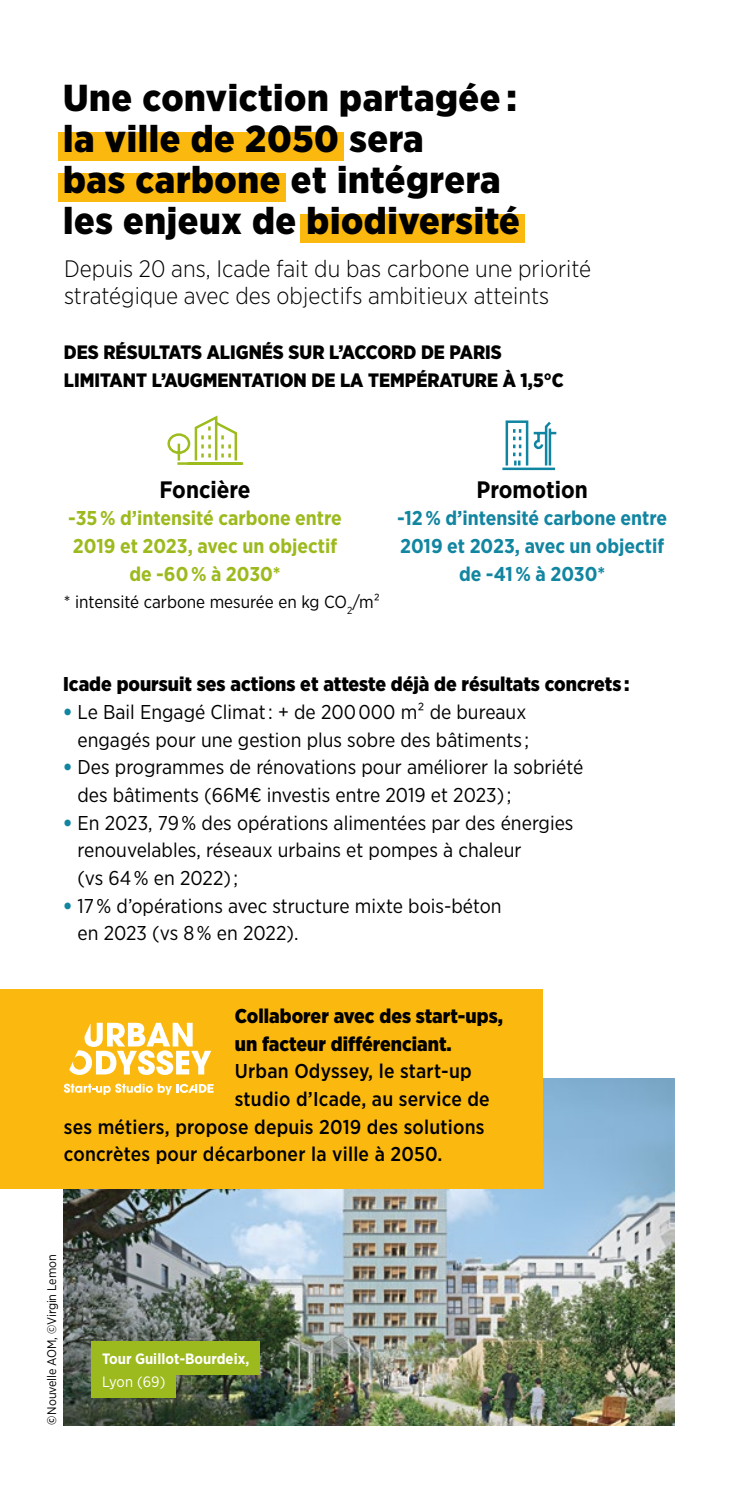
<style>
.page{position:relative;width:738px;height:1489px;background:#fff}
.page>*{position:absolute;margin:0;border:0;box-sizing:border-box;transform-origin:0 0}
.t1{font:900 37.5px/41.2px "Gotham Narrow";letter-spacing:.015em;color:#000}
.t2{font:300 23.75px/27.8px "Gotham Narrow";color:#000}
.t3{font:700 23.75px "Gotham Narrow";color:#000}
.t4{font:20px/27.8px "Gotham Narrow";color:#000}
.t5{font:500 20px "Gotham Narrow";letter-spacing:.01em;color:#000}
.t6{font:900 20px/27.8px "Gotham Narrow";color:#000}
.t7{font:700 20px/27.8px "Gotham Narrow";color:#9cba1e;text-align:center}
.t8{font:700 20px/27.8px "Gotham Narrow";color:#1285a1;text-align:center}
.t9{font:900 19.5px/27.8px "Gotham Narrow";color:#000}
.t10{font:17.5px "Gotham Narrow";color:#000}
.t11{font:700 15px "Gotham Narrow";color:#fff}
.t12{font:15px "Gotham Narrow";letter-spacing:-.015em;color:#fff}
.t13{font:12.5px "Gotham Narrow";letter-spacing:-.01em;color:#000}
.s1{font-weight:900;color:#1285a1}
.s2{font-weight:500}
</style>
<div class="page">
<div style="left:59px;top:173px;width:227px;height:28px;background:#fbb90f"></div>
<div style="left:300px;top:214px;width:224px;height:28px;background:#fbb90f"></div>
<div style="left:58px;top:132px;width:285px;height:28px;background:#fbb90f"></div>
<img style="left:64px;top:1078px;width:609px;height:346px">
<div style="left:0;top:989px;width:541px;height:199px;background:#fbb90f"></div>
<svg style="left:69px;top:1022px;width:142px;height:52px"></svg>
<svg style="left:64px;top:1083px;width:87px;height:11px"></svg>
<svg style="left:158px;top:1083px;width:55px;height:11px"></svg>
<div style="left:91px;top:1364px;width:85px;height:33px;background:#9cba1e"></div>
<div style="left:91px;top:1340px;width:169px;height:34px;background:#9cba1e"></div>
<svg style="left:502px;top:420px;width:55px;height:51px"></svg>
<svg style="left:167px;top:415px;width:77px;height:50px"></svg>
<h1 class="t1" style="left:63px;top:76px;width:458px">Une conviction partagée : la ville de 2050 sera<br>bas carbone et intégrera les enjeux de biodiversité</h1>
<p class="t2" style="left:64px;top:254px;width:528px">Depuis 20 ans, Icade fait du bas carbone une priorité stratégique avec des objectifs ambitieux atteints</p>
<p class="t9" style="left:64px;top:338px;width:501px">DES RÉSULTATS ALIGNÉS SUR L’ACCORD DE PARIS<br>LIMITANT L’AUGMENTATION DE LA TEMPÉRATURE À 1,5°C</p>
<p class="t3" style="left:159px;top:474px;width:93px">Foncière</p>
<p class="t7" style="left:68px;top:504px;width:275px">-35 % d’intensité carbone entre<br>2019 et 2023, avec un objectif de -60 % à 2030*</p>
<p class="t10" style="left:64px;top:591px;width:317px">* intensité carbone mesurée en kg CO<sub>2</sub>/m²</p>
<p class="t3" style="left:476px;top:474px;width:113px">Promotion</p>
<p class="t8" style="left:397px;top:504px;width:271px">-12 % d’intensité carbone entre<br>2019 et 2023, avec un objectif de -41 % à 2030*</p>
<p class="t6" style="left:63px;top:670px;width:567px">Icade poursuit ses actions et atteste déjà de résultats concrets :</p>
<p class="t4" style="left:63px;top:697px;width:467px;text-align:right"><span class="s1">•</span> Le Bail Engagé Climat : + de 200 000 m² de bureaux engagés pour une gestion plus sobre des bâtiments ;</p>
<p class="t4" style="left:77px;top:753px;width:507px;text-indent:-14px"><span class="s1">•</span> Des programmes de rénovations pour améliorer la sobriété des bâtiments (66M€ investis entre 2019 et 2023) ;</p>
<p class="t4" style="left:77px;top:808px;width:497px;text-indent:-14px"><span class="s1">•</span> En 2023, 79 % des opérations alimentées par des énergies renouvelables, réseaux urbains et pompes à chaleur<br>(vs 64 % en 2022) ;</p>
<p class="t4" style="left:77px;top:891px;width:425px;text-indent:-14px"><span class="s1">•</span> 17 % d’opérations avec structure mixte bois-béton en 2023 (vs 8 % en 2022).</p>
<p class="t6" style="left:235px;top:1001px;width:269px">Collaborer avec des start-ups, un facteur différenciant.</p>
<p class="t5" style="left:235px;top:1058px;width:238px">Urban Odyssey, le start-up</p>
<p class="t5" style="left:235px;top:1086px;width:256px">studio d’Icade, au service de</p>
<p class="t5" style="left:64px;top:1113px;width:422px">ses métiers, propose depuis 2019 des solutions</p>
<p class="t5" style="left:64px;top:1141px;width:380px">concrètes pour décarboner la ville à 2050.</p>
<p class="t13" style="left:44px;top:1424px;width:172px;rotate:-90deg"><span class="s2">©</span> Nouvelle AOM, ©Virgin Lemon</p>
<p class="t11" style="left:102px;top:1348px;width:149px">Tour Guillot-Bourdeix,</p>
<p class="t12" style="left:102px;top:1372px;width:65px">Lyon (69)</p>
</div>
